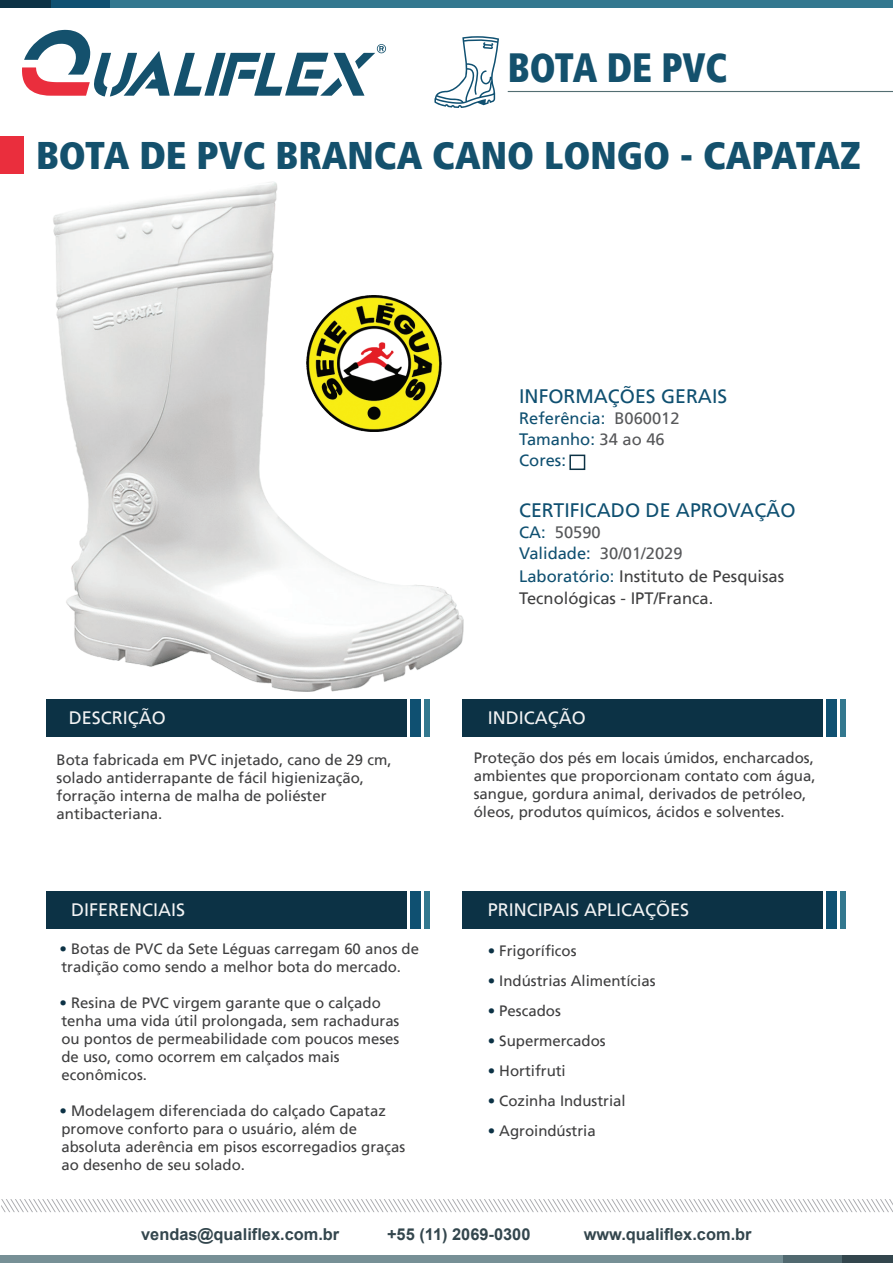
<style>
.page{position:relative;width:893px;height:1263px;background:#fff}
.page>*{position:absolute;margin:0;border:0;box-sizing:border-box;transform-origin:0 0}
.t1{font:900 condensed 40.8px "Frutiger LT";color:#14516d;scale:.9 1}
.t2{font:900 condensed 38.4px "Frutiger LT";color:#14516d}
.t3{font:19.5px "Frutiger LT";color:#0f5071}
.t4{font:18px "Frutiger LT";color:#f2f3f4}
.t5{font:16.5px/22.5px "Frutiger LT";color:#404041}
.t6{font:16.5px/21px "Frutiger LT";color:#0f5071}
.t7{font:16.5px/21px "Frutiger LT";color:#57585a}
.t8{font:700 16.35px "Arial";color:#33464d}
.t9{font:15px/18px "Frutiger LT";color:#3e3e3f}
.s1{color:#57585a}
.s2{color:#0f5071}
.s3{color:#0c3245}
</style>
<div class="page">
<div style="left:0;top:1255px;width:783px;height:8px;background:#779096"></div>
<div style="left:783px;top:1255px;width:59px;height:8px;background:#516970"></div>
<div style="left:842px;top:1255px;width:51px;height:8px;background:#33464d"></div>
<svg style="left:1px;top:1199px;width:892px;height:13px"></svg>
<div style="left:0;top:137px;width:24px;height:37px;background:#ea2e3d"></div>
<hr style="left:508px;top:91px;width:385px;height:1px;background:#546e72">
<svg style="left:434px;top:36px;width:65px;height:72px"></svg>
<div style="left:110px;top:0;width:783px;height:8px;background:#33788f"></div>
<div style="left:51px;top:0;width:59px;height:8px;background:#0f5071"></div>
<div style="left:0;top:0;width:51px;height:8px;background:#0c3245"></div>
<svg style="left:22px;top:30px;width:364px;height:67px"></svg>
<div style="left:46px;top:700px;width:361px;height:37px;background:#0c3245"></div>
<div style="left:410px;top:700px;width:11px;height:37px;background:#0f5071"></div>
<div style="left:424px;top:700px;width:6px;height:37px;background:#33788f"></div>
<div style="left:462px;top:700px;width:361px;height:37px;background:#0c3245"></div>
<div style="left:826px;top:700px;width:11px;height:37px;background:#0f5071"></div>
<div style="left:840px;top:700px;width:6px;height:37px;background:#33788f"></div>
<div style="left:46px;top:891px;width:361px;height:38px;background:#0c3245"></div>
<div style="left:410px;top:891px;width:11px;height:38px;background:#0f5071"></div>
<div style="left:424px;top:891px;width:6px;height:38px;background:#33788f"></div>
<div style="left:462px;top:891px;width:361px;height:38px;background:#0c3245"></div>
<div style="left:826px;top:891px;width:11px;height:38px;background:#0f5071"></div>
<div style="left:840px;top:891px;width:6px;height:38px;background:#33788f"></div>
<div style="left:569px;top:455px;width:16px;height:15px;background:#fff;border:2px solid #0c3245"></div>
<img style="left:53px;top:182px;width:410px;height:509px">
<h1 class="t1" style="left:508px;top:42px;width:246px">BOTA DE PVC</h1>
<h2 class="t2" style="left:36px;top:132px;width:826px">BOTA DE PVC BRANCA CANO LONGO - CAPATAZ</h2>
<h3 class="t3" style="left:519px;top:385px;width:210px">INFORMAÇÕES GERAIS</h3>
<p class="t6" style="left:519px;top:408px;width:162px">Referência: <span class="s1">B060012<br></span>Tamanho: <span class="s1">34 ao 46<br></span>Cores:</p>
<h3 class="t3" style="left:519px;top:499px;width:278px">CERTIFICADO DE APROVAÇÃO</h3>
<p class="t7" style="left:519px;top:522px;width:165px"><span class="s2">CA:</span> 50590<br><span class="s2">Validade:</span> 30/01/2029</p>
<p class="t5" style="left:519px;top:565px;width:266px"><span class="s2">Laboratório:</span> Instituto de Pesquisas<br>Tecnológicas - IPT/Franca.</p>
<p class="t4" style="left:69px;top:708px;width:99px">DESCRIÇÃO</p>
<p class="t4" style="left:488px;top:708px;width:99px">INDICAÇÃO</p>
<p class="t9" style="left:57px;top:751px;width:337px">Bota fabricada em PVC injetado, cano de 29 cm, solado antiderrapante de fácil higienização, forração interna de malha de poliéster antibacteriana.</p>
<p class="t9" style="left:474px;top:749px;width:343px">Proteção dos pés em locais úmidos, encharcados, ambientes que proporcionam contato com água, sangue, gordura animal, derivados de petróleo, óleos, produtos químicos, ácidos e solventes.</p>
<p class="t4" style="left:71px;top:899px;width:116px">DIFERENCIAIS</p>
<p class="t9" style="left:60px;top:940px;width:361px"><span class="s3">•</span> Botas de PVC da Sete Léguas carregam 60 anos de tradição como sendo a melhor bota do mercado.</p>
<p class="t9" style="left:60px;top:994px;width:341px"><span class="s3">•</span> Resina de PVC virgem garante que o calçado tenha uma vida útil prolongada, sem rachaduras ou pontos de permeabilidade com poucos meses de uso, como ocorrem em calçados mais econômicos.</p>
<p class="t9" style="left:60px;top:1102px;width:347px"><span class="s3">•</span> Modelagem diferenciada do calçado Capataz promove conforto para o usuário, além de absoluta aderência em pisos escorregadios graças ao desenho de seu solado.</p>
<p class="t4" style="left:488px;top:899px;width:203px">PRINCIPAIS APLICAÇÕES</p>
<p class="t9" style="left:488px;top:942px;width:90px"><span class="s3">•</span> Frigoríficos</p>
<p class="t9" style="left:488px;top:972px;width:169px"><span class="s3">•</span> Indústrias Alimentícias</p>
<p class="t9" style="left:488px;top:1002px;width:75px"><span class="s3">•</span> Pescados</p>
<p class="t9" style="left:488px;top:1032px;width:120px"><span class="s3">•</span> Supermercados</p>
<p class="t9" style="left:488px;top:1062px;width:80px"><span class="s3">•</span> Hortifruti</p>
<p class="t9" style="left:488px;top:1092px;width:140px"><span class="s3">•</span> Cozinha Industrial</p>
<p class="t9" style="left:488px;top:1122px;width:110px"><span class="s3">•</span> Agroindústria</p>
<p class="t8" style="left:141px;top:1223px;width:200px">vendas@qualiflex.com.br</p>
<p class="t8" style="left:387px;top:1223px;width:145px">+55 (11) 2069-0300</p>
<p class="t8" style="left:584px;top:1223px;width:169px">www.qualiflex.com.br</p>
</div>
